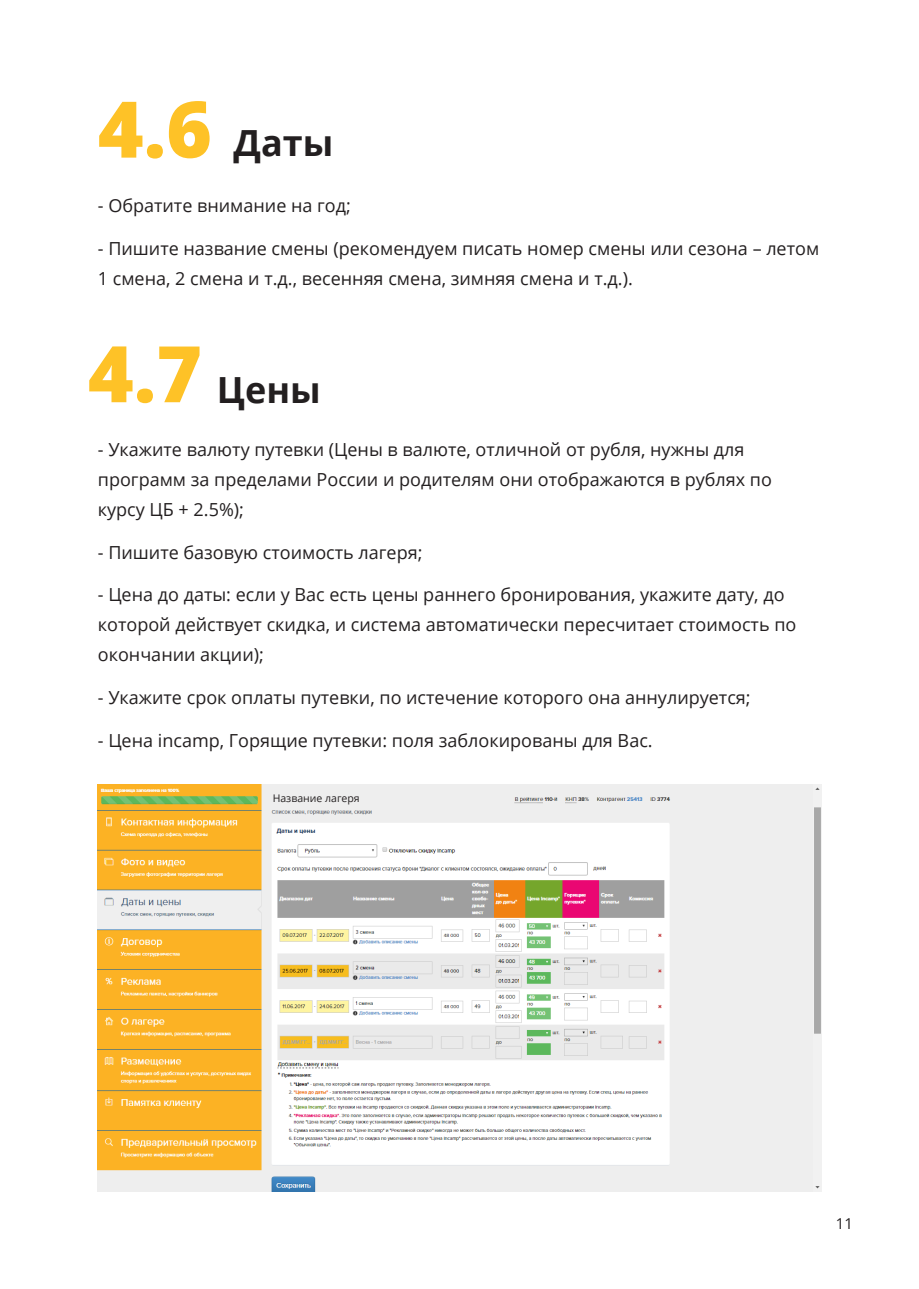
<style>
.page{position:relative;width:919px;height:1289px;background:#fff}
.page>*{position:absolute;margin:0;border:0;box-sizing:border-box;transform-origin:0 0}
.t1{font:800 78.15px "Open Sans";color:#fec227}
.t2{font:700 36px "Open Sans";color:#231f20}
.t3{font:18px/30px "Open Sans";color:#231f20}
.t4{font:15px "Open Sans";color:#231f20}
.t5{font:10.5px "Open Sans";color:#231f20}
</style>
<div class="page">
<img style="left:98px;top:784px;width:723px;height:407px">
<div style="left:268px;top:790px;width:60px;height:14px;background:#eee"></div>
<p class="t1" style="left:98px;top:70px;width:116px">4.6</p>
<p class="t2" style="left:233px;top:118px;width:101px">Даты</p>
<p class="t3" style="left:98px;top:190px;width:254px">- Обратите внимание на год;</p>
<p class="t3" style="left:98px;top:233px;width:722px">- Пишите название смены (рекомендуем писать номер смены или сезона – летом<br>1 смена, 2 смена и т.д., весенняя смена, зимняя смена и т.д.).</p>
<p class="t1" style="left:88px;top:314px;width:116px">4.7</p>
<p class="t2" style="left:217px;top:364px;width:105px">Цены</p>
<p class="t3" style="left:98px;top:434px;width:675px">- Укажите валюту путевки (Цены в валюте, отличной от рубля, нужны для программ за пределами России и родителям они отображаются в рублях по курсу ЦБ + 2.5%);</p>
<p class="t3" style="left:98px;top:536px;width:326px">- Пишите базовую стоимость лагеря;</p>
<p class="t3" style="left:98px;top:579px;width:700px">- Цена до даты: если у Вас есть цены раннего бронирования, укажите дату, до которой действует скидка, и система автоматически пересчитает стоимость по окончании акции);</p>
<p class="t3" style="left:98px;top:682px;width:654px">- Укажите срок оплаты путевки, по истечение которого она аннулируется;</p>
<p class="t3" style="left:98px;top:725px;width:556px">- Цена incamp, Горящие путевки: поля заблокированы для Вас.</p>
<p class="t5" style="left:273px;top:790px;width:88px">Название лагеря</p>
<p class="t4" style="left:835px;top:1213px;width:19px">11</p>
</div>
